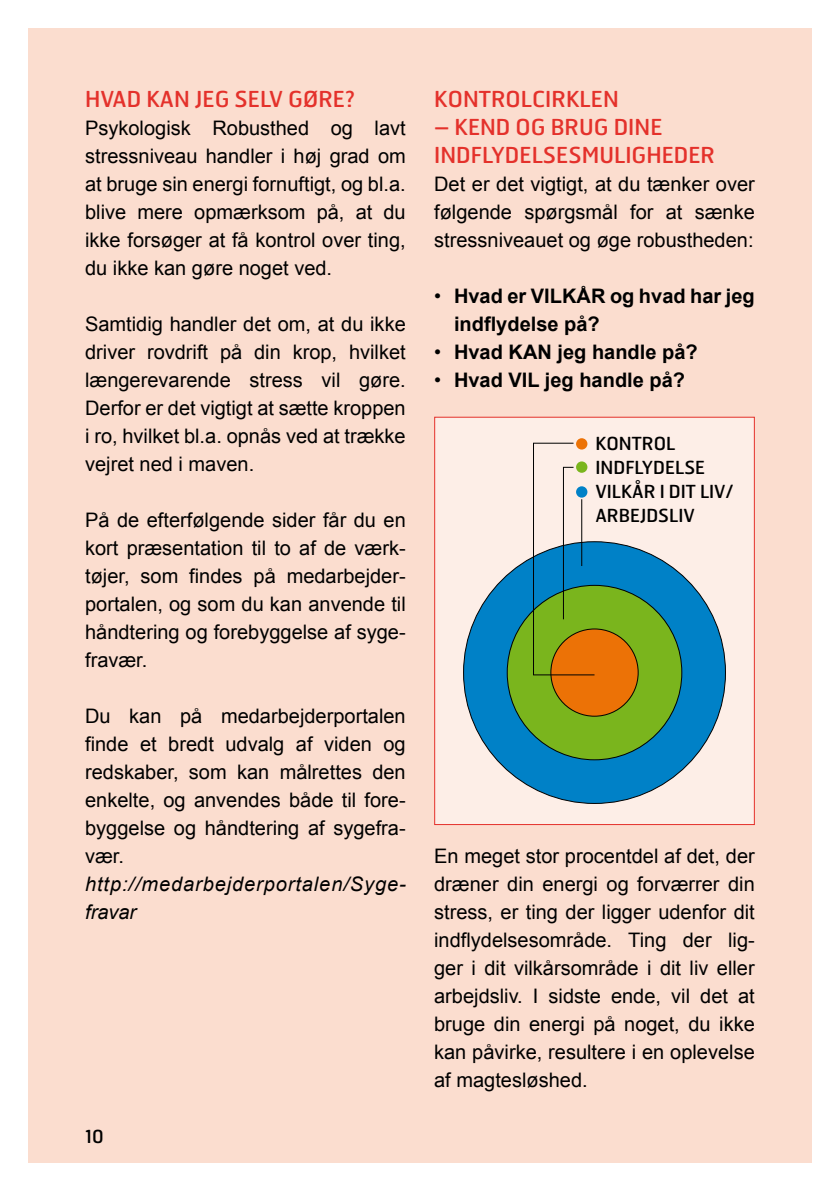
<style>
.page{position:relative;width:840px;height:1191px;background:#fff}
.page>*{position:absolute;margin:0;border:0;box-sizing:border-box;transform-origin:0 0}
.t1{font:22px/28px "Hermes FB";color:#e4312b}
.t2{font:20px/28px "Arial";color:#000;text-align:justify}
.t3{font:700 20px/28px "Arial";color:#000}
.t4{font:italic 20px/28px "Arial";letter-spacing:.045em;color:#000}
.t5{font:18px/24px "Hermes FB";color:#000}
.s1{font-weight:400}
</style>
<div class="page">
<div style="left:28px;top:28px;width:783px;height:1134px;background:#fbddcf"></div>
<div style="left:434px;top:417px;width:320px;height:408px;background:#fdeee7;border:1px solid #e4312b"></div>
<div style="left:463px;top:542px;width:262px;height:261px;background:#0081c7;border-radius:50%"></div>
<div style="left:507px;top:585px;width:174px;height:175px;background:#7ab51d;border-radius:50%"></div>
<div style="left:550px;top:629px;width:87px;height:87px;background:#ec7206;border-radius:50%"></div>
<svg style="left:575px;top:438px;width:12px;height:11px"></svg>
<svg style="left:532px;top:442px;width:63px;height:234px"></svg>
<p class="t1" style="left:85px;top:84px;width:271px">HVAD KAN JEG SELV GØRE?</p>
<p class="t2" style="left:85px;top:114px;width:322px">Psykologisk Robusthed og lavt stressniveau handler i høj grad om at bruge sin energi fornuftigt, og bl.a. blive mere opmærksom på, at du ikke forsøger at få kontrol over ting, du ikke kan gøre noget ved.</p>
<p class="t2" style="left:85px;top:310px;width:322px">Samtidig handler det om, at du ikke driver rovdrift på din krop, hvilket længerevarende stress vil gøre.<br>Derfor er det vigtigt at sætte kroppen i ro, hvilket bl.a. opnås ved at trække vejret ned i maven.</p>
<p class="t2" style="left:85px;top:506px;width:322px">På de efterfølgende sider får du en kort præsentation til to af de værk&shy;tøjer, som findes på medarbejder&shy;portalen, og som du kan anvende til håndtering og forebyggelse af syge&shy;fravær.</p>
<p class="t2" style="left:85px;top:702px;width:322px">Du kan på medarbejderportalen finde et bredt udvalg af viden og redskaber, som kan målrettes den enkelte, og anvendes både til fore&shy;byggelse og håndtering af sygefra&shy;vær.</p>
<p class="t4" style="left:85px;top:870px;width:322px">http://medarbejderportalen/Syge&shy;fravar</p>
<p class="t5" style="left:85px;top:1124px;width:20px">10</p>
<p class="t1" style="left:434px;top:84px;width:186px">KONTROLCIRKLEN</p>
<p class="t1" style="left:434px;top:112px;width:282px">– KEND OG BRUG DINE<br>INDFLYDELSESMULIGHEDER</p>
<p class="t2" style="left:434px;top:170px;width:322px">Det er det vigtigt, at du tænker over følgende spørgsmål for at sænke stressniveauet og øge robustheden:</p>
<p class="t3" style="left:454px;top:283px;width:302px;text-indent:-20px"><span class="s1">•</span> Hvad er VILKÅR og hvad har jeg indflydelse på?</p>
<p class="t3" style="left:434px;top:339px;width:265px"><span class="s1">•</span> Hvad KAN jeg handle på?</p>
<p class="t3" style="left:434px;top:367px;width:252px"><span class="s1">•</span> Hvad VIL jeg handle på?</p>
<p class="t5" style="left:595px;top:431px;width:139px">KONTROL<br>INDFLYDELSE<br>VILKÅR I DIT LIV/<br>ARBEJDSLIV</p>
<p class="t2" style="left:434px;top:842px;width:322px">En meget stor procentdel af det, der dræner din energi og forværrer din stress, er ting der ligger udenfor dit indflydelsesområde. Ting der lig&shy;ger i dit vilkårsområde i dit liv eller arbejdsliv. I sidste ende, vil det at bruge din energi på noget, du ikke kan påvirke, resultere i en oplevelse af magtesløshed.</p>
</div>
